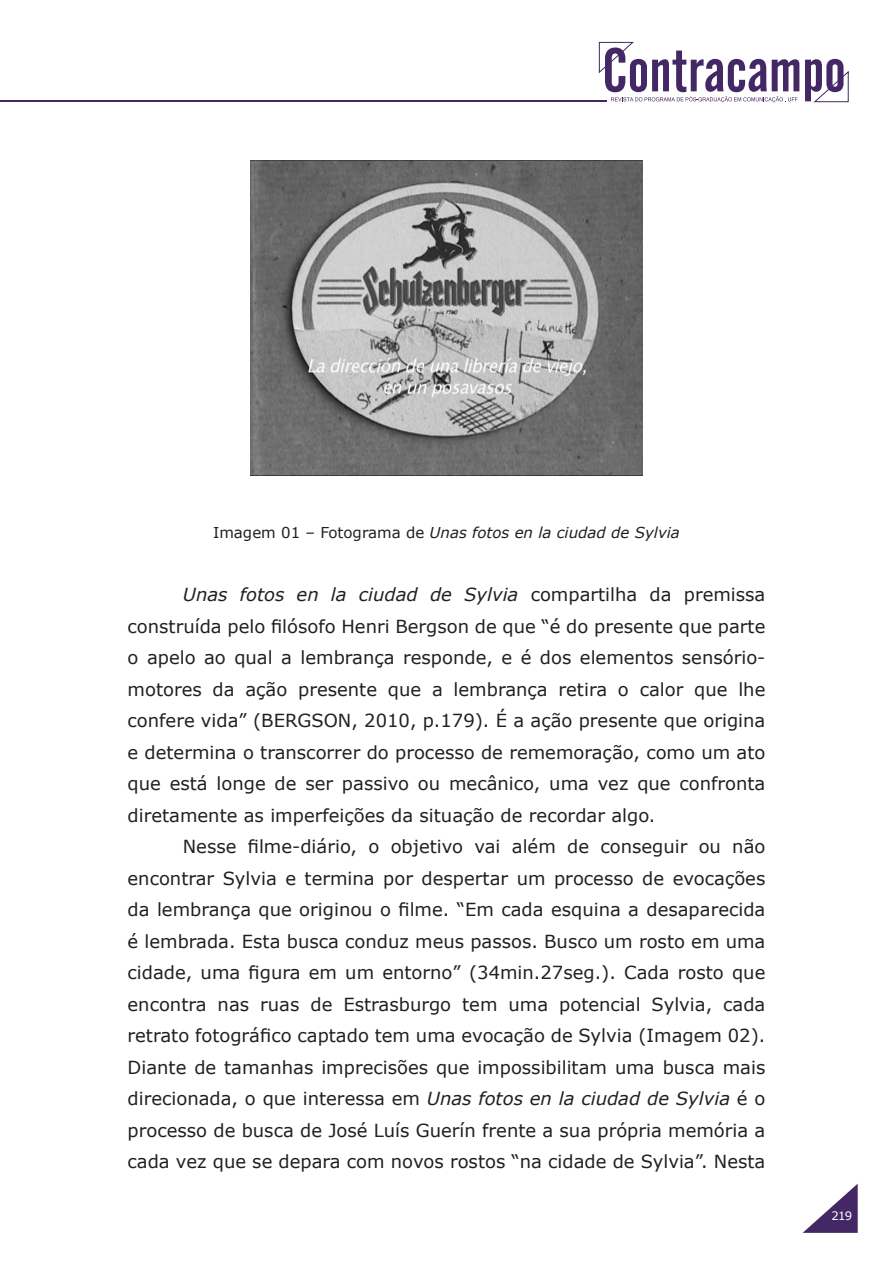
<style>
.page{position:relative;width:893px;height:1263px;background:#fff}
.page>*{position:absolute;margin:0;border:0;box-sizing:border-box;transform-origin:0 0}
.t1{font:18px/31.5px "Verdana";color:#231f20;text-align:justify}
.t2{font:italic 15px "Verdana";color:#231f20}
.t3{font:11.7px "Verdana";color:#fff}
.s1{font-style:normal}
.s2{font-style:italic}
</style>
<div class="page">
<svg style="left:599px;top:42px;width:250px;height:61px"></svg>
<hr style="left:0;top:100px;width:607px;height:1px;background:#442765">
<svg style="left:803px;top:1184px;width:55px;height:49px"></svg>
<img style="left:250px;top:160px;width:392px;height:316px">
<p class="t2" style="left:213px;top:523px;width:468px"><span class="s1">Imagem 01 – Fotograma de</span> Unas fotos en la ciudad de Sylvia</p>
<p class="t1" style="left:128px;top:579px;width:639px;text-indent:55px"><span class="s2">Unas fotos en la ciudad de Sylvia</span> compartilha da premissa construída pelo filósofo Henri Bergson de que “é do presente que parte o apelo ao qual a lembrança responde, e é dos elementos sensório&shy;motores da ação presente que a lembrança retira o calor que lhe confere vida” (BERGSON, 2010, p.179). É a ação presente que origina e determina o transcorrer do processo de rememoração, como um ato que está longe de ser passivo ou mecânico, uma vez que confronta diretamente as imperfeições da situação de recordar algo.</p>
<p class="t1" style="left:128px;top:831px;width:639px;text-indent:55px">Nesse filme-diário, o objetivo vai além de conseguir ou não encontrar Sylvia e termina por despertar um processo de evocações da lembrança que originou o filme. “Em cada esquina a desaparecida é lembrada. Esta busca conduz meus passos. Busco um rosto em uma cidade, uma figura em um entorno” (34min.27seg.). Cada rosto que encontra nas ruas de Estrasburgo tem uma potencial Sylvia, cada retrato fotográfico captado tem uma evocação de Sylvia (Imagem 02).<br>Diante de tamanhas imprecisões que impossibilitam uma busca mais direcionada, o que interessa em <span class="s2">Unas fotos en la ciudad de Sylvia</span> é o processo de busca de José Luís Guerín frente a sua própria memória a cada vez que se depara com novos rostos “na cidade de Sylvia”. Nesta</p>
<p class="t3" style="left:831px;top:1208px;width:22px">219</p>
</div>
